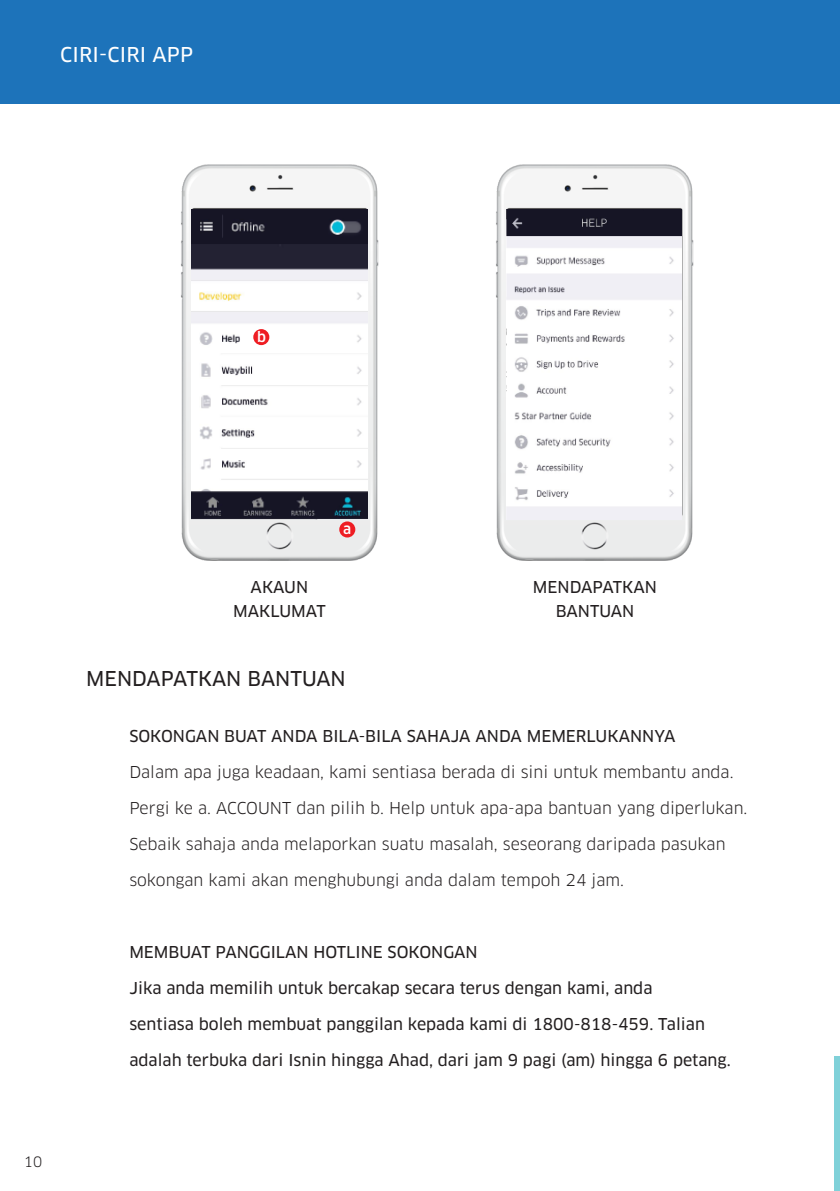
<style>
.page{position:relative;width:840px;height:1191px;background:#fff}
.page>*{position:absolute;margin:0;border:0;box-sizing:border-box;transform-origin:0 0}
.t1{font:20px "Clan Pro News";color:#231f20}
.t2{font:20px "Clan Pro News";letter-spacing:.01em;color:#fff}
.t3{font:16px "Clan Pro News";color:#231f20}
.t4{font:16px "Clan Pro";color:#231f20}
.t5{font:14px "Clan Pro";color:#231f20}
.t6{font:500 14px "Clan Pro";color:#fff}
</style>
<div class="page">
<div style="left:0;top:0;width:839px;height:103px;background:#1d73ba"></div>
<hr style="left:839px;top:0;width:1px;height:103px;background:#1d73ba">
<div style="left:833px;top:1056px;width:6px;height:135px;background:#80d1d9"></div>
<img style="left:496px;top:164px;width:198px;height:397px">
<img style="left:181px;top:164px;width:198px;height:397px">
<img style="left:191px;top:209px;width:176px;height:310px">
<img style="left:506px;top:209px;width:175px;height:310px">
<div style="left:339px;top:521px;width:16px;height:16px;background:#ee1d23;border-radius:50%"></div>
<div style="left:253px;top:329px;width:16px;height:16px;background:#ee1d23;border-radius:50%"></div>
<p class="t2" style="left:60px;top:42px;width:134px">CIRI-CIRI APP</p>
<p class="t6" style="left:257px;top:329px;width:10px">b</p>
<p class="t5" style="left:24px;top:1153px;width:20px">10</p>
<p class="t6" style="left:343px;top:520px;width:10px">a</p>
<p class="t3" style="left:250px;top:577px;width:59px">AKAUN</p>
<p class="t3" style="left:233px;top:601px;width:94px">MAKLUMAT</p>
<p class="t1" style="left:86px;top:667px;width:261px">MENDAPATKAN BANTUAN</p>
<p class="t3" style="left:532px;top:577px;width:125px">MENDAPATKAN</p>
<p class="t3" style="left:555px;top:601px;width:80px">BANTUAN</p>
<p class="t3" style="left:129px;top:726px;width:547px">SOKONGAN BUAT ANDA BILA-BILA SAHAJA ANDA MEMERLUKANNYA</p>
<p class="t4" style="left:129px;top:762px;width:605px">Dalam apa juga keadaan, kami sentiasa berada di sini untuk membantu anda.</p>
<p class="t4" style="left:129px;top:798px;width:619px">Pergi ke a. ACCOUNT dan pilih b. Help untuk apa-apa bantuan yang diperlukan.</p>
<p class="t4" style="left:129px;top:834px;width:597px">Sebaik sahaja anda melaporkan suatu masalah, seseorang daripada pasukan</p>
<p class="t4" style="left:129px;top:870px;width:496px">sokongan kami akan menghubungi anda dalam tempoh 24 jam.</p>
<p class="t3" style="left:129px;top:942px;width:350px">MEMBUAT PANGGILAN HOTLINE SOKONGAN</p>
<p class="t3" style="left:129px;top:978px;width:524px">Jika anda memilih untuk bercakap secara terus dengan kami, anda</p>
<p class="t3" style="left:129px;top:1014px;width:576px">sentiasa boleh membuat panggilan kepada kami di 1800-818-459. Talian</p>
<p class="t3" style="left:129px;top:1050px;width:602px">adalah terbuka dari Isnin hingga Ahad, dari jam 9 pagi (am) hingga 6 petang.</p>
</div>
